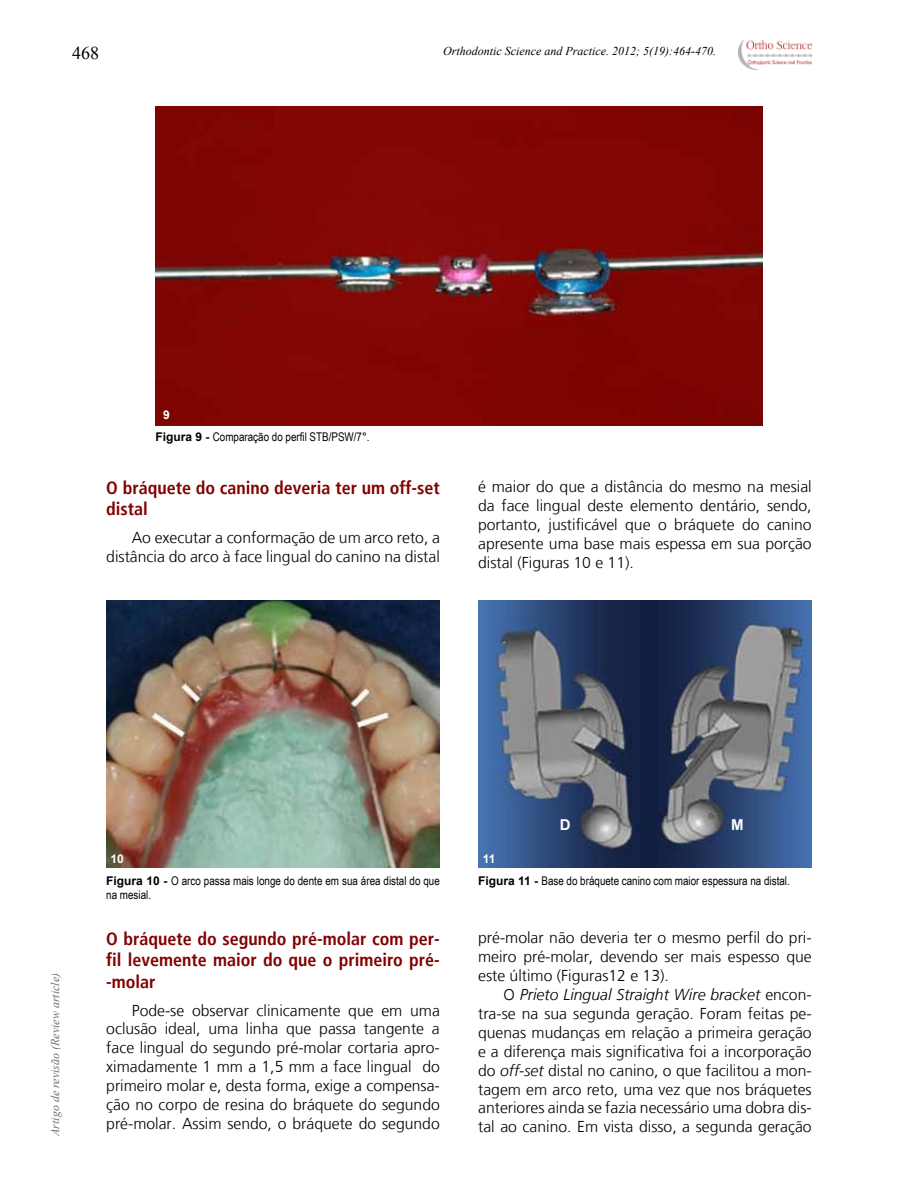
<style>
.page{position:relative;width:918px;height:1200px;background:#fff}
.page>*{position:absolute;margin:0;border:0;box-sizing:border-box;transform-origin:0 0}
.t1{font:700 condensed 18px/21.6px "Frutiger LT";color:#820000}
.t2{font:18px "Times New Roman";color:#000}
.t3{font:300 15.75px/18.9px "Frutiger LT";color:#000;text-align:justify}
.t4{font:700 15px "Arial";color:#fff}
.t5{font:12px/14.4px "Arial Narrow";color:#000}
.t6{font:italic 12px "Times New Roman";color:#000}
.t7{font:italic 12px "Times New Roman";color:#6d6e71}
.t8{font:700 12px "Arial";color:#fff}
.s1{font-family:"Arial";font-weight:700}
.s2{font-style:italic}
</style>
<div class="page">
<img style="left:738px;top:40px;width:74px;height:30px">
<img style="left:106px;top:600px;width:334px;height:267px">
<img style="left:478px;top:600px;width:334px;height:267px">
<img style="left:155px;top:106px;width:608px;height:319px">
<p class="t2" style="left:72px;top:41px;width:28px">468</p>
<p class="t6" style="left:443px;top:42px;width:274px">Orthodontic Science and Practice. 2012; 5(19):464-470.</p>
<p class="t8" style="left:163px;top:406px;width:8px">9</p>
<p class="t5" style="left:155px;top:428px;width:216px"><span class="s1">Figura 9 -</span> Comparação do perfil STB/PSW/7°.</p>
<p class="t1" style="left:106px;top:476px;width:335px">O bráquete do canino deveria ter um off-set distal</p>
<p class="t3" style="left:106px;top:528px;width:335px;text-align:right">Ao executar a conformação de um arco reto, a distância do arco à face lingual do canino na distal</p>
<p class="t3" style="left:478px;top:477px;width:335px">é maior do que a distância do mesmo na mesial da face lingual deste elemento dentário, sendo, portanto, justificável que o bráquete do canino apresente uma base mais espessa em sua porção distal (Figuras 10 e 11).</p>
<p class="t7" style="left:47px;top:1135px;width:166px;rotate:-90deg">Artigo de revisão (Review article)</p>
<p class="t8" style="left:111px;top:850px;width:15px">10</p>
<p class="t8" style="left:483px;top:850px;width:14px">11</p>
<p class="t4" style="left:560px;top:814px;width:12px">D</p>
<p class="t4" style="left:731px;top:814px;width:14px">M</p>
<p class="t5" style="left:106px;top:872px;width:335px"><span class="s1">Figura 10 -</span> O arco passa mais longe do dente em sua área distal do que na mesial.</p>
<p class="t5" style="left:478px;top:872px;width:313px"><span class="s1">Figura 11 -</span> Base do bráquete canino com maior espessura na distal.</p>
<p class="t1" style="left:106px;top:927px;width:335px;text-align:justify">O bráquete do segundo pré-molar com per&shy;fil levemente maior do que o primeiro pré--molar</p>
<p class="t3" style="left:106px;top:1000px;width:335px;text-indent:26px">Pode-se observar clinicamente que em uma oclusão ideal, uma linha que passa tangente a face lingual do segundo pré-molar cortaria apro&shy;ximadamente 1 mm a 1,5 mm a face lingual do primeiro molar e, desta forma, exige a compensa&shy;ção no corpo de resina do bráquete do segundo pré-molar. Assim sendo, o bráquete do segundo</p>
<p class="t3" style="left:478px;top:928px;width:335px">pré-molar não deveria ter o mesmo perfil do pri&shy;meiro pré-molar, devendo ser mais espesso que este último (Figuras12 e 13).</p>
<p class="t3" style="left:478px;top:984px;width:335px;text-indent:26px">O <span class="s2">Prieto Lingual Straight Wire bracket</span> encon&shy;tra-se na sua segunda geração. Foram feitas pe&shy;quenas mudanças em relação a primeira geração e a diferença mais significativa foi a incorporação do <span class="s2">off-set</span> distal no canino, o que facilitou a mon&shy;tagem em arco reto, uma vez que nos bráquetes anteriores ainda se fazia necessário uma dobra dis&shy;tal ao canino. Em vista disso, a segunda geração</p>
</div>
